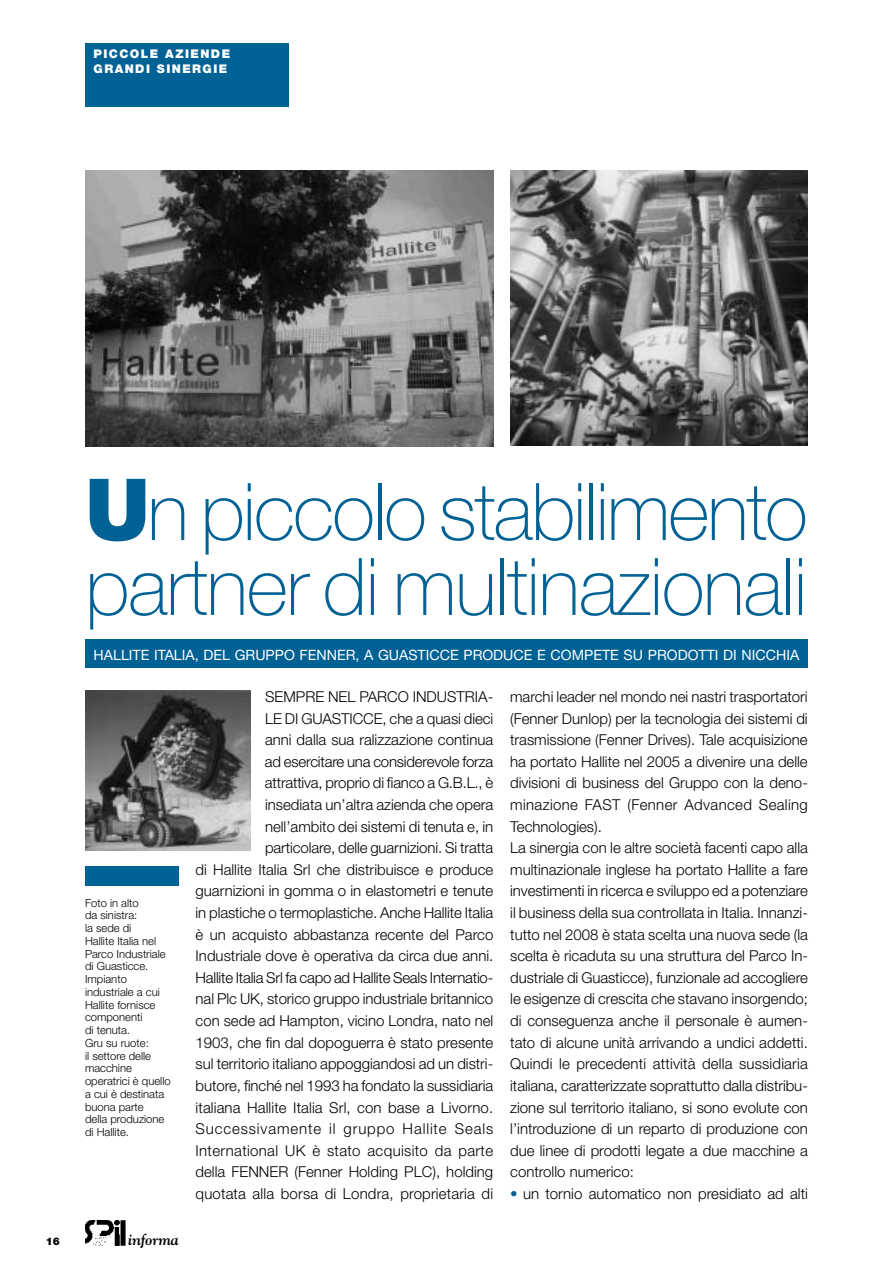
<style>
.page{position:relative;width:893px;height:1263px;background:#fff}
.page>*{position:absolute;margin:0;border:0;box-sizing:border-box;transform-origin:0 0}
.t1{font:100 79.5px/75px "Helvetica Neue";letter-spacing:-.015em;color:#006194}
.t2{font:italic 700 15.75px "Goudy";color:#000}
.t3{font:300 15px/21.6px "Helvetica Neue";color:#000;text-align:right}
.t4{font:300 15px "Helvetica Neue";letter-spacing:.02em;color:#000}
.t5{font:300 15px "Helvetica Neue";letter-spacing:.06em;color:#000}
.t6{font:14.25px "Helvetica Neue";color:#fff}
.t7{font:900 12px/15px "Helvetica Neue";letter-spacing:.12em;color:#fff}
.t8{font:300 11.25px/12.8px "Helvetica Neue";color:#000}
.t9{font:900 10.5px "Helvetica Neue";color:#000}
.s1{font-weight:900;font-size:85.5px}
.s2{color:#006194}
</style>
<div class="page">
<img style="left:85px;top:1220px;width:40px;height:26px">
<div style="left:86px;top:639px;width:722px;height:29px;background:#006194"></div>
<div style="left:86px;top:43px;width:203px;height:63px;background:#006194"></div>
<img style="left:85px;top:170px;width:408px;height:276px">
<div style="left:85px;top:867px;width:94px;height:19px;background:#006194"></div>
<img style="left:510px;top:170px;width:298px;height:275px">
<img style="left:85px;top:690px;width:166px;height:160px">
<p class="t7" style="left:94px;top:46px;width:138px">PICCOLE AZIENDE<br>GRANDI SINERGIE</p>
<h1 class="t1" style="left:85px;top:475px;width:724px"><span class="s1">U</span>n piccolo stabilimento partner di multinazionali</h1>
<p class="t6" style="left:94px;top:646px;width:707px">HALLITE ITALIA, DEL GRUPPO FENNER, A GUASTICCE PRODUCE E COMPETE SU PRODOTTI DI NICCHIA</p>
<p class="t8" style="left:85px;top:896px;width:87px">Foto in alto<br>da sinistra:<br>la sede di<br>Hallite Italia nel<br>Parco Industriale di Guasticce.<br>Impianto industriale a cui<br>Hallite fornisce componenti<br>di tenuta.<br>Gru su ruote:<br>il settore delle macchine operatrici è quello a cui è destinata buona parte<br>della produzione di Hallite.</p>
<p class="t9" style="left:46px;top:1235px;width:16px">16</p>
<p class="t2" style="left:128px;top:1230px;width:52px">informa</p>
<p class="t3" style="left:265px;top:685px;width:162px">Sempre n el Parco Indus</p>
<p class="t3" style="left:457px;top:685px;width:38px">tria-</p>
<p class="t3" style="left:265px;top:707px;width:58px">le di Guas</p>
<p class="t3" style="left:341px;top:707px;width:153px">ticce, che a quasi dieci</p>
<p class="t3" style="left:265px;top:729px;width:230px">anni dalla sua ralizzazione continua</p>
<p class="t3" style="left:265px;top:750px;width:230px">ad esercitare una considerevole forza</p>
<p class="t3" style="left:265px;top:772px;width:230px">attrattiva, proprio di fianco a G.B.L., è</p>
<p class="t3" style="left:265px;top:793px;width:230px">insediata un’altra azienda che opera</p>
<p class="t3" style="left:265px;top:815px;width:230px">nell’ambito dei sistemi di tenuta e, in</p>
<p class="t3" style="left:265px;top:837px;width:230px">particolare, delle guarnizioni. Si tratta</p>
<p class="t3" style="left:196px;top:858px;width:299px">di Hallite Italia Srl che distribuisce e produce</p>
<p class="t3" style="left:196px;top:880px;width:299px">guarnizioni in gomma o in elastometri e tenute</p>
<p class="t3" style="left:196px;top:901px;width:299px">in plastiche o termoplastiche. Anche Hallite Italia</p>
<p class="t3" style="left:196px;top:923px;width:299px">è un acquisto abbastanza recente del Parco</p>
<p class="t3" style="left:196px;top:945px;width:299px">Industriale dove è operativa da circa due anni.</p>
<p class="t3" style="left:196px;top:966px;width:299px">Hallite Italia Srl fa capo ad Hallite Seals Internatio-</p>
<p class="t3" style="left:196px;top:988px;width:299px">nal Plc UK, storico gruppo industriale britannico</p>
<p class="t3" style="left:196px;top:1009px;width:299px">con sede ad Hampton, vicino Londra, nato nel</p>
<p class="t3" style="left:196px;top:1031px;width:299px">1903, che fin dal dopoguerra è stato presente</p>
<p class="t3" style="left:196px;top:1053px;width:299px">sul territorio italiano appoggiandosi ad un distri-</p>
<p class="t3" style="left:196px;top:1074px;width:299px">butore, finché nel 1993 ha fondato la sussidiaria</p>
<p class="t3" style="left:196px;top:1096px;width:299px">italiana Hallite Italia Srl, con base a Livorno.</p>
<p class="t5" style="left:196px;top:1119px;width:299px">Successivamente il gruppo Hallite Seals</p>
<p class="t4" style="left:196px;top:1141px;width:299px">International UK è stato acquisito da parte</p>
<p class="t3" style="left:196px;top:1161px;width:81px">della FENNER</p>
<p class="t3" style="left:196px;top:1161px;width:299px">(Fenner Holding PLC), holding<br>quotata alla borsa di Londra, proprietaria di</p>
<p class="t3" style="left:510px;top:685px;width:299px;text-align:left">marchi leader nel mondo nei nastri trasportatori (Fenner Dunlop) per la tecnologia dei sistemi di trasmissione (Fenner Drives). Tale acquisizione ha portato Hallite nel 2005 a divenire una delle divisioni di business del Gruppo con la deno&shy;minazione FAST (Fenner Advanced Sealing Technologies).<br>La sinergia con le altre società facenti capo alla multinazionale inglese ha portato Hallite a fare investimenti in ricerca e sviluppo ed a potenziare il business della sua controllata in Italia. Innanzi&shy;tutto nel 2008 è stata scelta una nuova sede (la scelta è ricaduta su una struttura del Parco In&shy;dustriale di Guasticce), funzionale ad accogliere le esigenze di crescita che stavano insorgendo; di conseguenza anche il personale è aumen&shy;tato di alcune unità arrivando a undici addetti.<br>Quindi le precedenti attività della sussidiaria italiana, caratterizzate soprattutto dalla distribu&shy;zione sul territorio italiano, si sono evolute con l’introduzione di un reparto di produzione con due linee di prodotti legate a due macchine a controllo numerico:</p>
<p class="t3" style="left:510px;top:1182px;width:299px"><span class="s2">•</span> un tornio automatico non presidiato ad alti</p>
</div>
